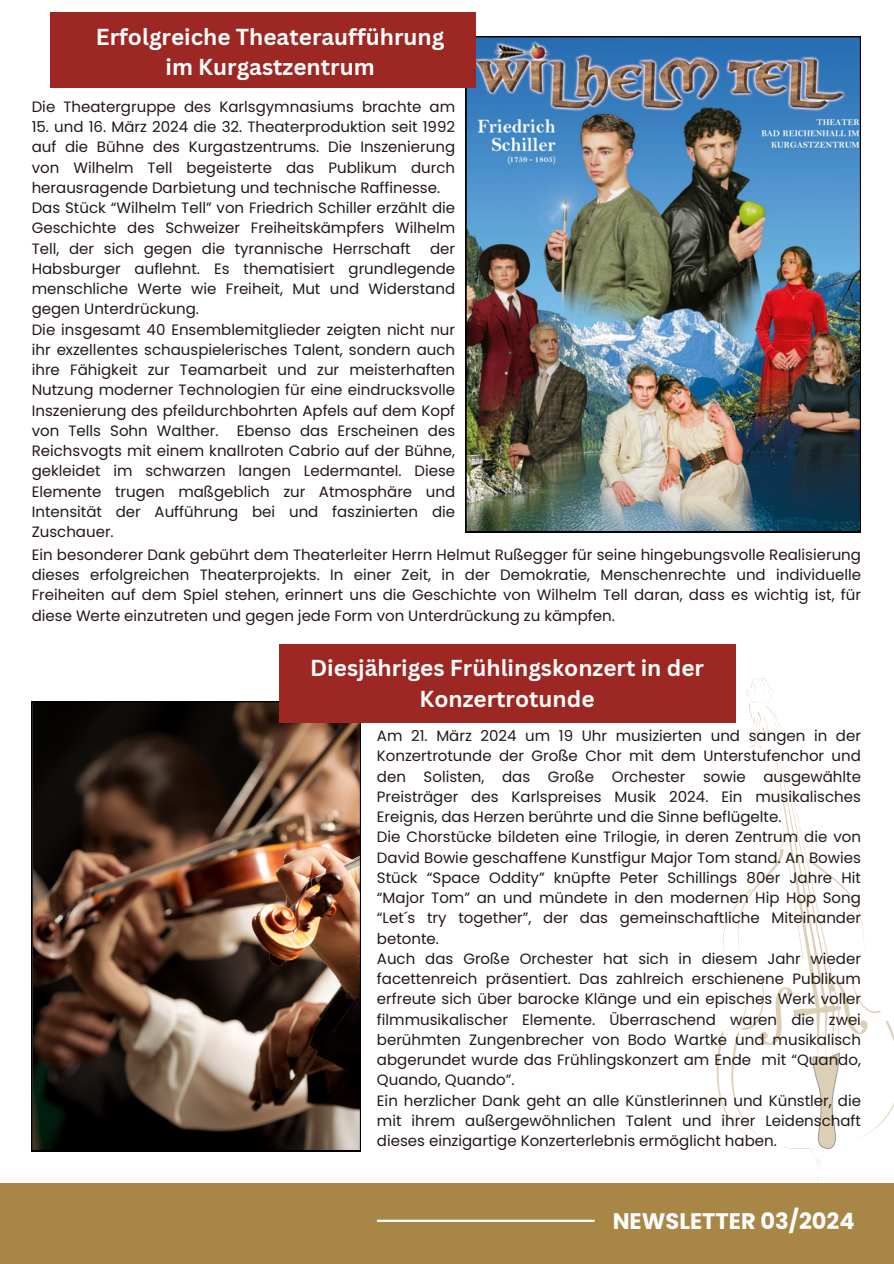
<style>
.page{position:relative;width:894px;height:1264px;background:#fff}
.page>*{position:absolute;margin:0;border:0;box-sizing:border-box;transform-origin:0 0}
.t1{font:700 22.5px/30.3px "Canva Sans";color:#fdfdfd;text-align:center}
.t2{font:700 22.5px "Poppins";color:#fdfdfd}
.t3{font:15px/20.2px "Poppins";color:#231815}
</style>
<div class="page">
<div style="left:0;top:1183px;width:893px;height:80px;background:#a88746"></div>
<img style="left:465px;top:36px;width:395px;height:496px">
<div style="left:50px;top:12px;width:425px;height:75px;background:#9d2722"></div>
<hr style="left:377px;top:1219px;width:217px;height:2px;background:#fff">
<img style="left:32px;top:701px;width:328px;height:450px">
<div style="left:279px;top:644px;width:456px;height:78px;background:#9d2722"></div>
<svg style="left:716px;top:677px;width:177px;height:505px"></svg>
<h1 class="t1" style="left:96px;top:21px;width:350px">Erfolgreiche Theateraufführung im Kurgastzentrum</h1>
<p class="t3" style="left:32px;top:96px;width:425px">Die Theatergruppe des Karlsgymnasiums brachte am</p>
<p class="t3" style="left:32px;top:117px;width:425px">15. und 16. März 2024 die 32. Theaterproduktion seit 1992 auf die Bühne des Kurgastzentrums. Die Inszenierung von Wilhelm Tell begeisterte das Publikum durch herausragende Darbietung und technische Raffinesse.<br>Das Stück “Wilhelm Tell” von Friedrich Schiller erzählt die Geschichte des Schweizer Freiheitskämpfers Wilhelm Tell, der sich gegen die tyrannische Herrschaft</p>
<p class="t3" style="left:32px;top:238px;width:425px;text-indent:398px">der Habsburger auflehnt. Es thematisiert grundlegende menschliche Werte wie Freiheit, Mut und Widerstand gegen Unterdrückung.<br>Die insgesamt 40 Ensemblemitglieder zeigten nicht nur ihr exzellentes schauspielerisches Talent, sondern auch ihre Fähigkeit zur Teamarbeit und zur meisterhaften Nutzung moderner Technologien für eine eindrucksvolle Inszenierung des pfeildurchbohrten Apfels auf dem Kopf von Tells Sohn Walther. Ebenso das Erscheinen des Reichsvogts mit einem knallroten Cabrio auf der Bühne, gekleidet im schwarzen langen Ledermantel. Diese Elemente trugen maßgeblich zur Atmosphäre und Intensität der Aufführung bei und faszinierten die Zuschauer.</p>
<p class="t3" style="left:32px;top:544px;width:830px;text-align:justify">Ein besonderer Dank gebührt dem Theaterleiter Herrn Helmut Rußegger für seine hingebungsvolle Realisierung dieses erfolgreichen Theaterprojekts. In einer Zeit, in der Demokratie, Menschenrechte und individuelle Freiheiten auf dem Spiel stehen, erinnert uns die Geschichte von Wilhelm Tell daran, dass es wichtig ist, für diese Werte einzutreten und gegen jede Form von Unterdrückung zu kämpfen.</p>
<h1 class="t1" style="left:310px;top:652px;width:395px">Diesjähriges Frühlingskonzert in der<br>Konzertrotunde</h1>
<p class="t3" style="left:377px;top:725px;width:485px">Am 21. März 2024 um 19 Uhr musizierten und sangen in der Konzertrotunde der Große Chor mit dem Unterstufenchor und den Solisten, das Große Orchester sowie ausgewählte Preisträger des Karlspreises Musik 2024. Ein musikalisches Ereignis, das Herzen berührte und die Sinne beflügelte.<br>Die Chorstücke bildeten eine Trilogie, in deren Zentrum die von David Bowie geschaffene Kunstfigur Major Tom stand. An Bowies Stück “Space Oddity” knüpfte Peter Schillings 80er Jahre Hit “Major Tom” an und mündete in den modernen Hip Hop Song “Let´s try together”, der das gemeinschaftliche Miteinander betonte.<br>Auch das Große Orchester hat sich in diesem Jahr wieder facettenreich präsentiert. Das zahlreich erschienene Publikum erfreute sich über barocke Klänge und ein episches Werk voller filmmusikalischer Elemente. Überraschend waren die zwei berühmten Zungenbrecher von Bodo Wartke und musikalisch abgerundet wurde das Frühlingskonzert am Ende mit “Quando, Quando, Quando”.<br>Ein herzlicher Dank geht an alle Künstlerinnen und Künstler, die mit ihrem außergewöhnlichen Talent und ihrer Leidenschaft dieses einzigartige Konzerterlebnis ermöglicht haben.</p>
<h1 class="t2" style="left:612px;top:1205px;width:243px">NEWSLETTER 03/2024</h1>
</div>
